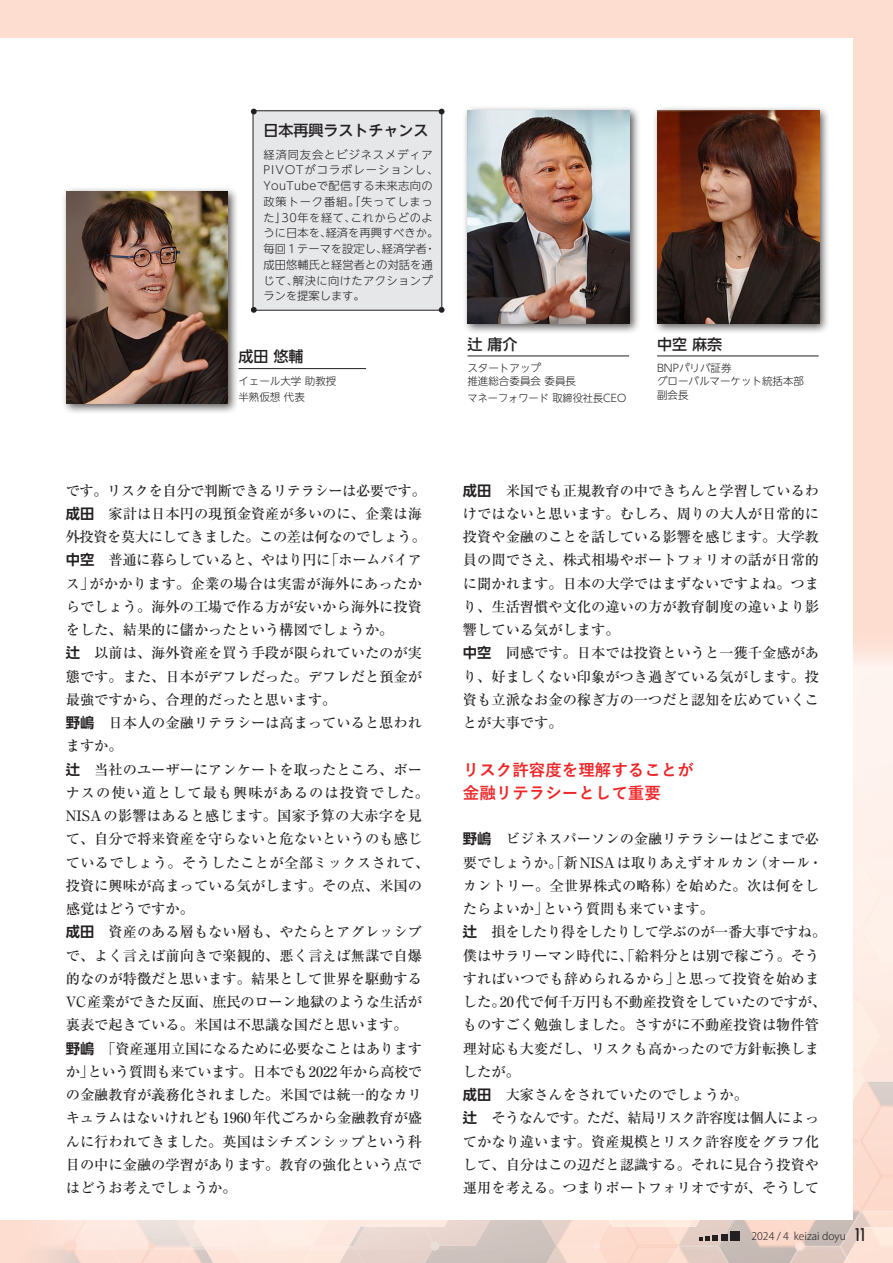
<style>
.page{position:relative;width:893px;height:1263px;background:#fdddd0}
.page>*{position:absolute;margin:0;border:0;box-sizing:border-box;transform-origin:0 0}
.t1{font:700 16.5px/23.2px "Yu Go Pr 6 N";color:#ee2628}
.t2{font:500 15px "UD Shin Go NT Pr 6";color:#231f20}
.t3{font:500 14.25px/23.2px "Ryumin Pr 5";color:#231f20}
.t4{font:300 11.25px/15.8px "UD Shin Go NT Pr 6";letter-spacing:.035em;color:#231f20}
.t5{font:300 10.5px/13.5px "UD Shin Go NT Pr 6";color:#231f20}
.t6{font:300 10.5px "Koz Go Pro";color:#231f20}
.s1{font-family:"UD Shin Go Pr 6 De";font-weight:700}
.s2{font-family:"Futura";font-weight:500;font-stretch:condensed;font-size:16.95px}
</style>
<div class="page">
<div style="left:0;top:38px;width:853px;height:1182px;background:#fff"></div>
<svg style="left:44px;top:650px;width:849px;height:613px"></svg>
<div style="left:721px;top:1233px;width:7px;height:7px;background:#231f20"></div>
<div style="left:731px;top:1231px;width:9px;height:9px;background:#231f20"></div>
<div style="left:253px;top:111px;width:189px;height:199px;background:#e6e7e9"></div>
<svg style="left:251px;top:109px;width:6px;height:5px"></svg>
<svg style="left:251px;top:307px;width:6px;height:6px"></svg>
<svg style="left:439px;top:109px;width:6px;height:5px"></svg>
<svg style="left:439px;top:307px;width:6px;height:6px"></svg>
<div style="left:652px;top:105px;width:178px;height:229px;background:#231f20;opacity:.75"></div>
<img style="left:657px;top:111px;width:162px;height:212px">
<div style="left:463px;top:105px;width:178px;height:229px;background:#231f20;opacity:.75"></div>
<img style="left:468px;top:111px;width:161px;height:212px">
<div style="left:61px;top:186px;width:178px;height:229px;background:#231f20;opacity:.75"></div>
<img style="left:66px;top:191px;width:162px;height:213px">
<hr style="left:657px;top:356px;width:162px;height:1px;background:#231f20">
<hr style="left:467px;top:356px;width:162px;height:1px;background:#231f20">
<hr style="left:238px;top:368px;width:128px;height:1px;background:#231f20">
<p class="t2" style="left:264px;top:118px;width:166px">日本再興ラストチャンス</p>
<p class="t4" style="left:264px;top:146px;width:176px">経済同友会とビジネスメディア<br>PIVOTがコラボレーションし、<br>YouTubeで配信する未来志向の政策トーク番組。「失ってしまった」30年を経て、これからどのように日本を、経済を再興すべきか。毎回１テーマを設定し、経済学者・成田悠輔氏と経営者との対話を通じて、解決に向けたアクションプランを提案します。</p>
<p class="t2" style="left:238px;top:344px;width:66px">成田 悠輔</p>
<p class="t5" style="left:238px;top:372px;width:99px;line-height:16.5px">イェール大学 助教授半熟仮想 代表</p>
<p class="t2" style="left:467px;top:332px;width:51px">辻 庸介</p>
<p class="t5" style="left:467px;top:361px;width:110px">スタートアップ<br>推進総合委員会 委員長</p>
<p class="t5" style="left:467px;top:391px;width:160px">マネーフォワード 取締役社長CEO</p>
<p class="t2" style="left:657px;top:332px;width:66px">中空 麻奈</p>
<p class="t5" style="left:657px;top:361px;width:148px">BNPパリバ証券<br>グローバルマーケット統括本部副会長</p>
<p class="t3" style="left:66px;top:478px;width:365px">です。リスクを自分で判断できるリテラシーは必要です。<span class="s1">成田</span>　家計は日本円の現預金資産が多いのに、企業は海外投資を莫大にしてきました。この差は何なのでしょう。<span class="s1">中空</span>　普通に暮らしていると、やはり円に「ホームバイアス」がかかります。企業の場合は実需が海外にあったからでしょう。海外の工場で作る方が安いから海外に投資をした、結果的に儲かったという構図でしょうか。<br><span class="s1">辻</span>　以前は、海外資産を買う手段が限られていたのが実態です。また、日本がデフレだった。デフレだと預金が最強ですから、合理的だったと思います。<br><span class="s1">野嶋</span>　日本人の金融リテラシーは高まっていると思われますか。<br><span class="s1">辻</span>　当社のユーザーにアンケートを取ったところ、ボーナスの使い道として最も興味があるのは投資でした。<br>NISAの影響はあると感じます。国家予算の大赤字を見て、自分で将来資産を守らないと危ないというのも感じているでしょう。そうしたことが全部ミックスされて、投資に興味が高まっている気がします。その点、米国の感覚はどうですか。<br><span class="s1">成田</span>　資産のある層もない層も、やたらとアグレッシブで、よく言えば前向きで楽観的、悪く言えば無謀で自爆的なのが特徴だと思います。結果として世界を駆動する<br>VC産業ができた反面、庶民のローン地獄のような生活が裏表で起きている。米国は不思議な国だと思います。<br><span class="s1">野嶋</span>　「資産運用立国になるために必要なことはありますか」という質問も来ています。日本でも2022年から高校での金融教育が義務化されました。米国では統一的なカリキュラムはないけれども 1960年代ごろから金融教育が盛んに行われてきました。英国はシチズンシップという科目の中に金融の学習があります。教育の強化という点ではどうお考えでしょうか。</p>
<p class="t3" style="left:463px;top:478px;width:358px"><span class="s1">成田</span>　米国でも正規教育の中できちんと学習しているわけではないと思います。むしろ、周りの大人が日常的に投資や金融のことを話している影響を感じます。大学教員の間でさえ、株式相場やポートフォリオの話が日常的に聞かれます。日本の大学ではまずないですよね。つまり、生活習慣や文化の違いの方が教育制度の違いより影響している気がします。<br><span class="s1">中空</span>　同感です。日本では投資というと一獲千金感があり、好ましくない印象がつき過ぎている気がします。投資も立派なお金の稼ぎ方の一つだと認知を広めていくことが大事です。</p>
<p class="t1" style="left:463px;top:758px;width:232px">リスク許容度を理解することが金融リテラシーとして重要</p>
<p class="t3" style="left:463px;top:826px;width:365px"><span class="s1">野嶋</span>　ビジネスパーソンの金融リテラシーはどこまで必要でしょうか。「新NISAは取りあえずオルカン（オール・カントリー。全世界株式の略称）を始めた。次は何をしたらよいか」という質問も来ています。<br><span class="s1">辻</span>　損をしたり得をしたりして学ぶのが一番大事ですね。僕はサラリーマン時代に、「給料分とは別で稼ごう。そうすればいつでも辞められるから」と思って投資を始めました。20代で何千万円も不動産投資をしていたのですが、ものすごく勉強しました。さすがに不動産投資は物件管理対応も大変だし、リスクも高かったので方針転換しましたが。<br><span class="s1">成田</span>　大家さんをされていたのでしょうか。<br><span class="s1">辻</span>　そうなんです。ただ、結局リスク許容度は個人によってかなり違います。資産規模とリスク許容度をグラフ化して、自分はこの辺だと認識する。それに見合う投資や運用を考える。つまりポートフォリオですが、そうして</p>
<p class="t6" style="left:751px;top:1229px;width:117px">2024 / 4 keizai doyu <span class="s2">11</span></p>
</div>
